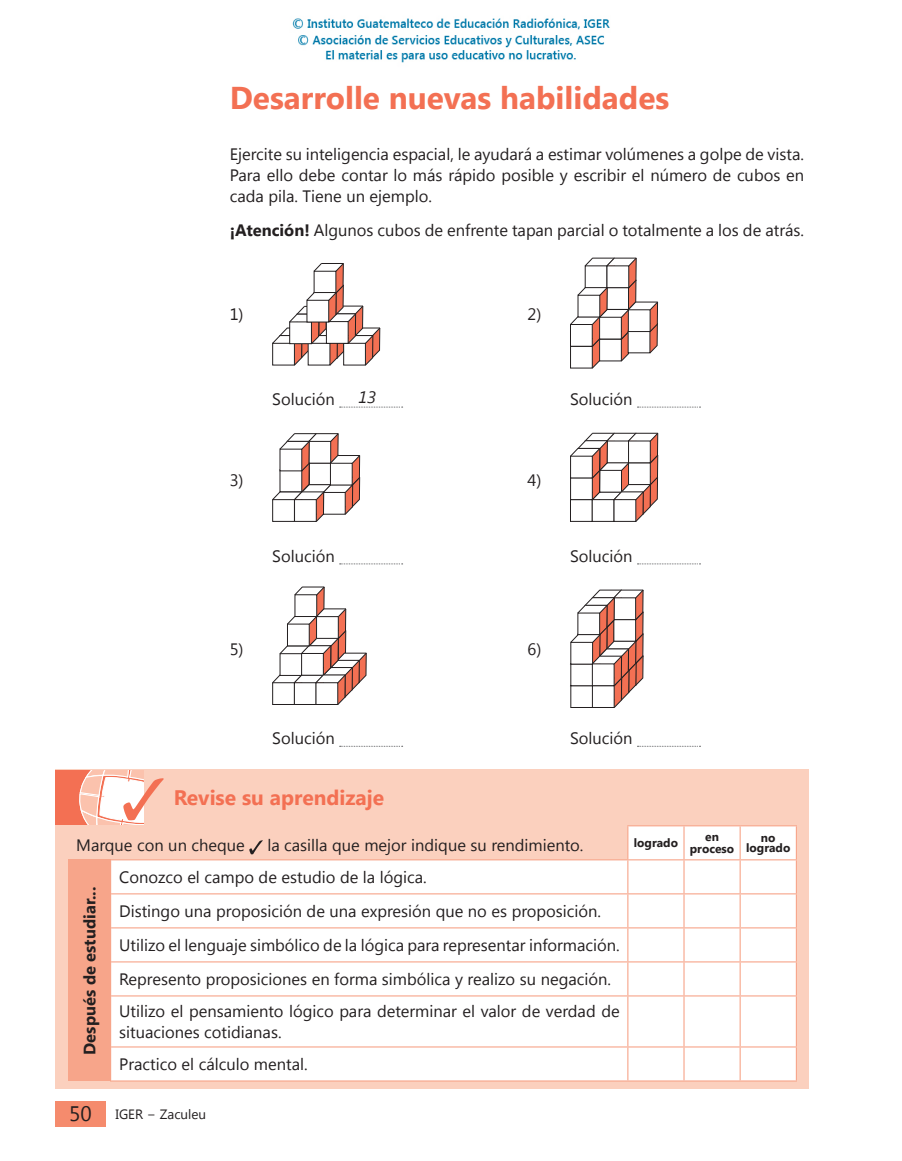
<style>
.page{position:relative;width:902px;height:1161px;background:#fff}
.page>*{position:absolute;margin:0;border:0;box-sizing:border-box;transform-origin:0 0}
.t1{font:700 31.5px "Segoe UI";color:#f37053}
.t2{font:700 21px "Segoe UI";color:#f37053}
.t3{font:16.5px/34px "Segoe UI";color:#231f20}
.t4{font:700 16.5px "Segoe UI";color:#231f20}
.t5{font:italic 16.5px "Segoe UI";color:#231f20}
.t6{font:13.5px "Segoe UI";color:#231f20}
.t7{font:700 12px/12px "Segoe UI";color:#231f20;text-align:center}
.s1{font-weight:700}
.s2{font-size:21px}
</style>
<div class="page">
<div style="left:55px;top:769px;width:753px;height:320px;background:#fbd0be"></div>
<svg style="left:111px;top:826px;width:684px;height:254px;background:#fef9f6"></svg>
<div style="left:68px;top:860px;width:43px;height:221px;background:#f7a58a"></div>
<hr style="left:68px;top:859px;width:43px;height:1px;background:#f7a58a">
<hr style="left:111px;top:859px;width:516px;height:1px;background:#f7a58a">
<hr style="left:627px;top:860px;width:1px;height:33px;background:#f7a58a">
<hr style="left:683px;top:860px;width:1px;height:33px;background:#f7a58a">
<hr style="left:739px;top:860px;width:1px;height:33px;background:#f7a58a">
<hr style="left:795px;top:860px;width:1px;height:33px;background:#f7a58a">
<hr style="left:110px;top:893px;width:517px;height:1px;background:#f7a58a">
<hr style="left:627px;top:894px;width:1px;height:33px;background:#f7a58a">
<hr style="left:627px;top:893px;width:57px;height:1px;background:#f7a58a">
<hr style="left:683px;top:894px;width:1px;height:33px;background:#f7a58a">
<hr style="left:684px;top:893px;width:56px;height:1px;background:#f7a58a">
<hr style="left:739px;top:894px;width:1px;height:33px;background:#f7a58a">
<hr style="left:740px;top:893px;width:56px;height:1px;background:#f7a58a">
<hr style="left:795px;top:894px;width:1px;height:33px;background:#f7a58a">
<hr style="left:110px;top:927px;width:517px;height:1px;background:#f7a58a">
<hr style="left:627px;top:928px;width:1px;height:33px;background:#f7a58a">
<hr style="left:627px;top:962px;width:1px;height:33px;background:#f7a58a">
<hr style="left:627px;top:996px;width:1px;height:50px;background:#f7a58a">
<hr style="left:627px;top:1047px;width:1px;height:33px;background:#f7a58a">
<hr style="left:627px;top:927px;width:57px;height:1px;background:#f7a58a">
<hr style="left:683px;top:928px;width:1px;height:33px;background:#f7a58a">
<hr style="left:683px;top:962px;width:1px;height:33px;background:#f7a58a">
<hr style="left:683px;top:996px;width:1px;height:50px;background:#f7a58a">
<hr style="left:683px;top:1047px;width:1px;height:33px;background:#f7a58a">
<hr style="left:684px;top:927px;width:56px;height:1px;background:#f7a58a">
<hr style="left:739px;top:928px;width:1px;height:33px;background:#f7a58a">
<hr style="left:739px;top:962px;width:1px;height:33px;background:#f7a58a">
<hr style="left:739px;top:996px;width:1px;height:50px;background:#f7a58a">
<hr style="left:739px;top:1047px;width:1px;height:33px;background:#f7a58a">
<hr style="left:740px;top:927px;width:56px;height:1px;background:#f7a58a">
<hr style="left:795px;top:928px;width:1px;height:33px;background:#f7a58a">
<hr style="left:795px;top:962px;width:1px;height:33px;background:#f7a58a">
<hr style="left:795px;top:996px;width:1px;height:50px;background:#f7a58a">
<hr style="left:795px;top:1047px;width:1px;height:33px;background:#f7a58a">
<hr style="left:110px;top:961px;width:517px;height:1px;background:#f7a58a">
<hr style="left:110px;top:995px;width:517px;height:1px;background:#f7a58a">
<hr style="left:110px;top:1046px;width:517px;height:1px;background:#f7a58a">
<hr style="left:110px;top:1080px;width:517px;height:1px;background:#f7a58a">
<hr style="left:627px;top:961px;width:57px;height:1px;background:#f7a58a">
<hr style="left:627px;top:995px;width:57px;height:1px;background:#f7a58a">
<hr style="left:627px;top:1046px;width:57px;height:1px;background:#f7a58a">
<hr style="left:627px;top:1080px;width:57px;height:1px;background:#f7a58a">
<hr style="left:684px;top:961px;width:56px;height:1px;background:#f7a58a">
<hr style="left:684px;top:995px;width:56px;height:1px;background:#f7a58a">
<hr style="left:684px;top:1046px;width:56px;height:1px;background:#f7a58a">
<hr style="left:684px;top:1080px;width:56px;height:1px;background:#f7a58a">
<hr style="left:740px;top:961px;width:56px;height:1px;background:#f7a58a">
<hr style="left:740px;top:995px;width:56px;height:1px;background:#f7a58a">
<hr style="left:740px;top:1046px;width:56px;height:1px;background:#f7a58a">
<hr style="left:740px;top:1080px;width:56px;height:1px;background:#f7a58a">
<hr style="left:627px;top:826px;width:1px;height:33px;background:#f7a58a">
<hr style="left:627px;top:825px;width:57px;height:1px;background:#f7a58a">
<hr style="left:683px;top:826px;width:1px;height:33px;background:#f7a58a">
<hr style="left:684px;top:825px;width:56px;height:1px;background:#f7a58a">
<hr style="left:739px;top:826px;width:1px;height:33px;background:#f7a58a">
<hr style="left:740px;top:825px;width:56px;height:1px;background:#f7a58a">
<hr style="left:795px;top:826px;width:1px;height:33px;background:#f7a58a">
<hr style="left:627px;top:859px;width:57px;height:1px;background:#f7a58a">
<hr style="left:684px;top:859px;width:56px;height:1px;background:#f7a58a">
<hr style="left:740px;top:859px;width:56px;height:1px;background:#f7a58a">
<svg style="left:249px;top:840px;width:14px;height:14px"></svg>
<svg style="left:272px;top:263px;width:109px;height:103px"></svg>
<svg style="left:570px;top:257px;width:88px;height:112px"></svg>
<svg style="left:339px;top:407px;width:63px;height:1px"></svg>
<svg style="left:637px;top:407px;width:63px;height:1px"></svg>
<svg style="left:272px;top:433px;width:89px;height:89px"></svg>
<svg style="left:570px;top:432px;width:88px;height:90px"></svg>
<svg style="left:339px;top:563px;width:63px;height:1px"></svg>
<svg style="left:637px;top:563px;width:63px;height:1px"></svg>
<svg style="left:272px;top:586px;width:95px;height:119px"></svg>
<svg style="left:570px;top:589px;width:74px;height:119px"></svg>
<svg style="left:339px;top:746px;width:63px;height:1px"></svg>
<svg style="left:637px;top:746px;width:63px;height:1px"></svg>
<div style="left:55px;top:1101px;width:50px;height:25px;background:#f58b6d"></div>
<div style="left:55px;top:770px;width:89px;height:55px;background:#f37053"></div>
<svg style="left:79px;top:770px;width:85px;height:55px"></svg>
<img style="left:292px;top:18px;width:318px;height:45px">
<h1 class="t1" style="left:230px;top:75px;width:441px">Desarrolle nuevas habilidades</h1>
<p class="t3" style="left:230px;top:143px;width:576px;line-height:21px;text-align:justify">Ejercite su inteligencia espacial, le ayudará a estimar volúmenes a golpe de vista.<br>Para ello debe contar lo más rápido posible y escribir el número de cubos en cada pila. Tiene un ejemplo.</p>
<p class="t3" style="left:230px;top:212px;width:575px"><span class="s1">¡Atención!</span> Algunos cubos de enfrente tapan parcial o totalmente a los de atrás.</p>
<p class="t3" style="left:230px;top:297px;width:15px">1)</p>
<p class="t3" style="left:527px;top:297px;width:15px">2)</p>
<p class="t5" style="left:358px;top:386px;width:19px">13</p>
<p class="t3" style="left:272px;top:382px;width:64px">Solución</p>
<p class="t3" style="left:570px;top:382px;width:64px">Solución</p>
<p class="t3" style="left:230px;top:462px;width:15px">3)</p>
<p class="t3" style="left:527px;top:462px;width:15px">4)</p>
<p class="t3" style="left:272px;top:538px;width:64px">Solución</p>
<p class="t3" style="left:570px;top:538px;width:64px">Solución</p>
<p class="t3" style="left:230px;top:632px;width:15px">5)</p>
<p class="t3" style="left:527px;top:632px;width:15px">6)</p>
<p class="t3" style="left:272px;top:721px;width:64px">Solución</p>
<p class="t3" style="left:570px;top:721px;width:64px">Solución</p>
<p class="t2" style="left:174px;top:782px;width:212px">Revise su aprendizaje</p>
<p class="t3" style="left:76px;top:828px;width:170px">Marque con un cheque</p>
<p class="t3" style="left:267px;top:828px;width:317px">la casilla que mejor indique su rendimiento.</p>
<p class="t7" style="left:633px;top:836px;width:46px">logrado</p>
<p class="t7" style="left:689px;top:830px;width:46px">en proceso</p>
<p class="t7" style="left:746px;top:832px;width:46px;line-height:10.5px">no logrado</p>
<p class="t4" style="left:78px;top:1055px;width:170px;rotate:-90deg">Después de estudiar...</p>
<p class="t3" style="left:119px;top:859px;width:502px">Conozco el campo de estudio de la lógica.<br>Distingo una proposición de una expresión que no es proposición.<br>Utilizo el lenguaje simbólico de la lógica para representar información.<br>Represento proposiciones en forma simbólica y realizo su negación.</p>
<p class="t3" style="left:119px;top:1000px;width:502px;line-height:21px">Utilizo el pensamiento lógico para determinar el valor de verdad de situaciones cotidianas.</p>
<p class="t3" style="left:119px;top:1046px;width:190px">Practico el cálculo mental.</p>
<p class="t6" style="left:69px;top:1104px;width:139px"><span class="s2">50</span> IGER − Zaculeu</p>
</div>
